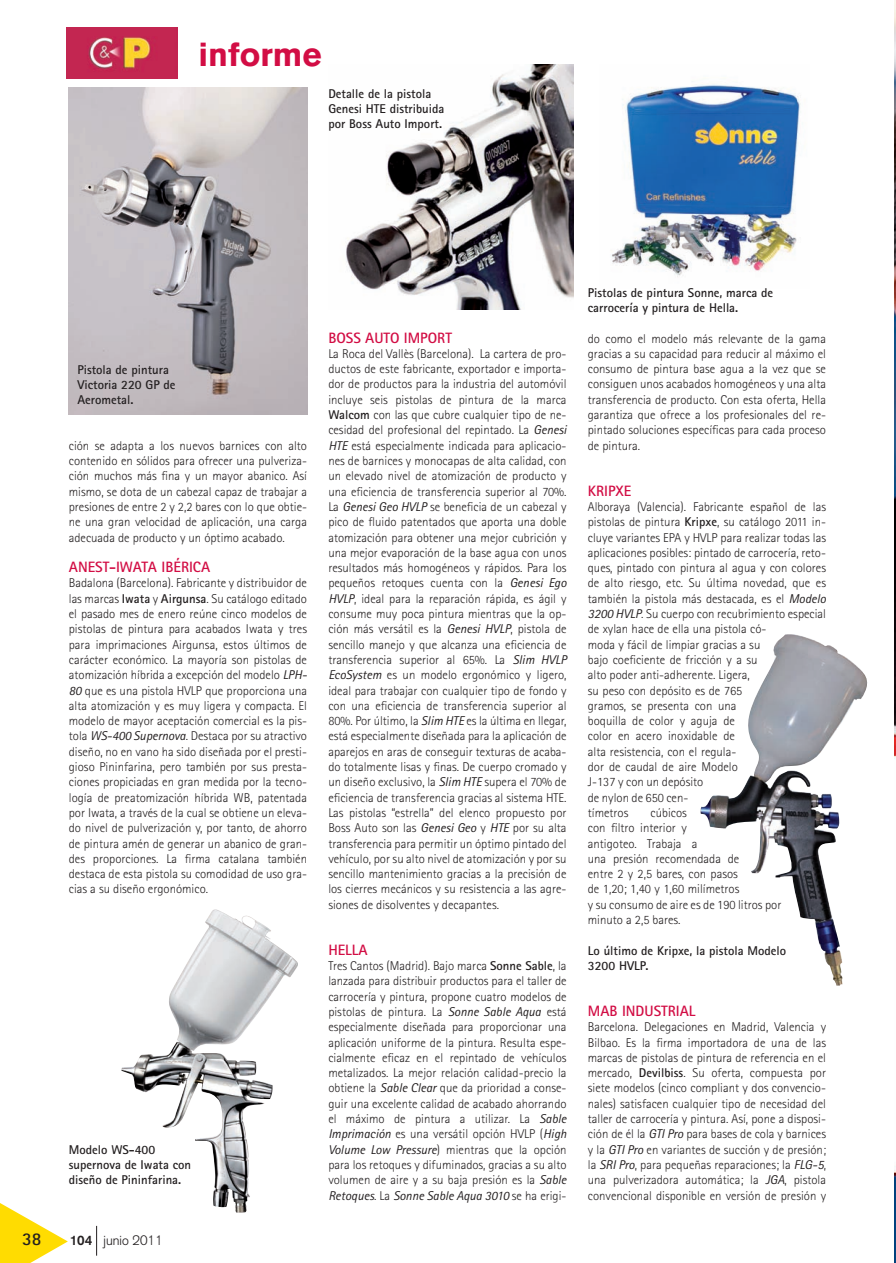
<style>
.page{position:relative;width:896px;height:1263px;background:#fff}
.page>*{position:absolute;margin:0;border:0;box-sizing:border-box;transform-origin:0 0}
.t1{font:700 33px "Akzidenz Grotesk BE";color:#d20d44}
.t2{font:700 18px "Rotis Sans Serif";color:#231f20}
.t3{font:700 15px "Rotis Sans Serif";color:#d20d44}
.t4{font:300 13.5px "Akzidenz Grotesk";color:#231f20}
.t5{font:300 12.75px/15.3px "Rotis Sans Serif";color:#231f20;text-align:justify}
.t6{font:700 12.75px/15.3px "Rotis Sans Serif";color:#231f20}
.s1{font-weight:700}
.s2{font-weight:400;font-style:italic}
</style>
<div class="page">
<img style="left:66px;top:27px;width:111px;height:51px">
<svg style="left:96px;top:1226px;width:1px;height:29px"></svg>
<img style="left:69px;top:87px;width:238px;height:327px">
<img style="left:121px;top:909px;width:112px;height:298px">
<img style="left:346px;top:65px;width:227px;height:244px">
<img style="left:611px;top:81px;width:190px;height:196px">
<img style="left:700px;top:634px;width:168px;height:351px">
<img style="left:894px;top:2px;width:2px;height:1260px">
<svg style="left:0;top:1203px;width:68px;height:60px"></svg>
<p class="t1" style="left:198px;top:35px;width:125px">informe</p>
<p class="t6" style="left:328px;top:85px;width:118px">Detalle de la pistola<br>Genesi HTE distribuida por Boss Auto Import.</p>
<p class="t6" style="left:77px;top:361px;width:100px">Pistola de pintura<br>Victoria 220 GP de<br>Aerometal.</p>
<p class="t5" style="left:69px;top:438px;width:240px">ción se adapta a los nuevos barnices con alto contenido en sólidos para ofrecer una pulveriza&shy;ción muchos más fina y un mayor abanico. Así mismo, se dota de un cabezal capaz de trabajar a presiones de entre 2 y 2,2 bares con lo que obtie&shy;ne una gran velocidad de aplicación, una carga adecuada de producto y un óptimo acabado.</p>
<p class="t3" style="left:69px;top:557px;width:143px">ANEST-IWATA IBÉRICA</p>
<p class="t5" style="left:69px;top:575px;width:240px">Badalona (Barcelona). Fabricante y distribuidor de las marcas <span class="s1">Iwata</span> y <span class="s1">Airgunsa</span>. Su catálogo editado el pasado mes de enero reúne cinco modelos de pistolas de pintura para acabados Iwata y tres para imprimaciones Airgunsa, estos últimos de carácter económico. La mayoría son pistolas de atomización híbrida a excepción del modelo <span class="s2">LPH-80</span> que es una pistola HVLP que proporciona una alta atomización y es muy ligera y compacta. El modelo de mayor aceptación comercial es la pis&shy;tola <span class="s2">WS-400 Supernova</span>. Destaca por su atractivo diseño, no en vano ha sido diseñada por el presti&shy;gioso Pininfarina, pero también por sus presta&shy;ciones propiciadas en gran medida por la tecno&shy;logía de preatomización híbrida WB, patentada por Iwata, a través de la cual se obtiene un eleva&shy;do nivel de pulverización y, por tanto, de ahorro de pintura amén de generar un abanico de gran&shy;des proporciones. La firma catalana también destaca de esta pistola su comodidad de uso gra&shy;cias a su diseño ergonómico.</p>
<p class="t6" style="left:69px;top:1141px;width:124px">Modelo WS-400 supernova de Iwata con diseño de Pininfarina.</p>
<p class="t2" style="left:22px;top:1227px;width:21px">38</p>
<p class="t4" style="left:70px;top:1232px;width:94px"><span class="s1">104</span> junio 2011</p>
<p class="t3" style="left:328px;top:328px;width:125px">BOSS AUTO IMPORT</p>
<p class="t5" style="left:328px;top:346px;width:240px">La Roca del Vallès (Barcelona). La cartera de pro&shy;ductos de este fabricante, exportador e importa&shy;dor de productos para la industria del automóvil incluye seis pistolas de pintura de la marca <span class="s1">Walcom</span> con las que cubre cualquier tipo de ne&shy;cesidad del profesional del repintado. La <span class="s2">Genesi HTE</span> está especialmente indicada para aplicacio&shy;nes de barnices y monocapas de alta calidad, con un elevado nivel de atomización de producto y una eficiencia de transferencia superior al 70%.<br>La <span class="s2">Genesi Geo HVLP</span> se beneficia de un cabezal y pico de fluido patentados que aporta una doble atomización para obtener una mejor cubrición y una mejor evaporación de la base agua con unos resultados más homogéneos y rápidos. Para los pequeños retoques cuenta con la <span class="s2">Genesi Ego HVLP</span>, ideal para la reparación rápida, es ágil y consume muy poca pintura mientras que la op&shy;ción más versátil es la <span class="s2">Genesi HVLP</span>, pistola de sencillo manejo y que alcanza una eficiencia de transferencia superior al 65%. La <span class="s2">Slim HVLP EcoSystem</span> es un modelo ergonómico y ligero, ideal para trabajar con cualquier tipo de fondo y con una eficiencia de transferencia superior al 80%. Por último, la <span class="s2">Slim HTE</span> es la última en llegar, está especialmente diseñada para la aplicación de aparejos en aras de conseguir texturas de acaba&shy;do totalmente lisas y finas. De cuerpo cromado y un diseño exclusivo, la <span class="s2">Slim HTE</span> supera el 70% de eficiencia de transferencia gracias al sistema HTE.<br>Las pistolas “estrella” del elenco propuesto por Boss Auto son las <span class="s2">Genesi Geo</span> y <span class="s2">HTE</span> por su alta transferencia para permitir un óptimo pintado del vehículo, por su alto nivel de atomización y por su sencillo mantenimiento gracias a la precisión de los cierres mecánicos y su resistencia a las agre&shy;siones de disolventes y decapantes.</p>
<p class="t3" style="left:328px;top:940px;width:41px">HELLA</p>
<p class="t5" style="left:328px;top:958px;width:240px">Tres Cantos (Madrid). Bajo marca <span class="s1">Sonne Sable</span>, la lanzada para distribuir productos para el taller de carrocería y pintura, propone cuatro modelos de pistolas de pintura. La <span class="s2">Sonne Sable Aqua</span> está especialmente diseñada para proporcionar una aplicación uniforme de la pintura. Resulta espe&shy;cialmente eficaz en el repintado de vehículos metalizados. La mejor relación calidad-precio la obtiene la <span class="s2">Sable Clear</span> que da prioridad a conse&shy;guir una excelente calidad de acabado ahorrando el máximo de pintura a utilizar. La <span class="s2">Sable Imprimación</span> es una versátil opción HVLP (<span class="s2">High Volume Low Pressure</span>) mientras que la opción para los retoques y difuminados, gracias a su alto volumen de aire y a su baja presión es la <span class="s2">Sable Retoques</span>. La <span class="s2">Sonne Sable Aqua 3010</span> se ha erigi-</p>
<p class="t6" style="left:588px;top:284px;width:187px">Pistolas de pintura Sonne, marca de carrocería y pintura de Hella.</p>
<p class="t5" style="left:588px;top:331px;width:240px">do como el modelo más relevante de la gama gracias a su capacidad para reducir al máximo el consumo de pintura base agua a la vez que se consiguen unos acabados homogéneos y una alta transferencia de producto. Con esta oferta, Hella garantiza que ofrece a los profesionales del re&shy;pintado soluciones específicas para cada proceso de pintura.</p>
<p class="t3" style="left:588px;top:481px;width:45px">KRIPXE</p>
<p class="t5" style="left:588px;top:499px;width:240px;text-align:left">Alboraya (Valencia). Fabricante español de las pistolas de pintura <span class="s1">Kripxe</span>, su catálogo 2011 in&shy;cluye variantes EPA y HVLP para realizar todas las aplicaciones posibles: pintado de carrocería, reto&shy;ques, pintado con pintura al agua y con colores de alto riesgo, etc. Su última novedad, que es también la pistola más destacada, es el <span class="s2">Modelo 3200 HVLP</span>. Su cuerpo con recubrimiento especial de xylan hace de ella una pistola có-<br>moda y fácil de limpiar gracias a su<br>bajo coeficiente de fricción y a su<br>alto poder anti-adherente. Ligera,<br>su peso con depósito es de 765<br>gramos, se presenta con una<br>boquilla de color y aguja de<br>color en acero inoxidable de<br>alta resistencia, con el regula-<br>dor de caudal de aire Modelo<br>J-137 y con un depósito<br>de nylon de 650 cen-<br>tímetros</p>
<p class="t5" style="left:588px;top:805px;width:195px;text-align:left;text-indent:63px">cúbicos<br>con filtro interior y<br>antigoteo. Trabaja a<br>una presión recomendada de<br>entre 2 y 2,5 bares, con pasos<br>de 1,20; 1,40 y 1,60 milímetros<br>y su consumo de aire es de 190 litros por minuto a 2,5 bares.</p>
<p class="t6" style="left:588px;top:942px;width:200px">Lo último de Kripxe, la pistola Modelo<br>3200 HVLP.</p>
<p class="t3" style="left:588px;top:1001px;width:109px">MAB INDUSTRIAL</p>
<p class="t5" style="left:588px;top:1019px;width:240px">Barcelona. Delegaciones en Madrid, Valencia y Bilbao. Es la firma importadora de una de las marcas de pistolas de pintura de referencia en el mercado, <span class="s1">Devilbiss</span>. Su oferta, compuesta por siete modelos (cinco compliant y dos convencio&shy;nales) satisfacen cualquier tipo de necesidad del taller de carrocería y pintura. Así, pone a disposi&shy;ción de él la <span class="s2">GTI Pro</span> para bases de cola y barnices y la <span class="s2">GTI Pro</span> en variantes de succión y de presión; la <span class="s2">SRI Pro</span>, para pequeñas reparaciones; la <span class="s2">FLG-5</span>, una pulverizadora automática; la <span class="s2">JGA</span>, pistola convencional disponible en versión de presión y</p>
</div>
